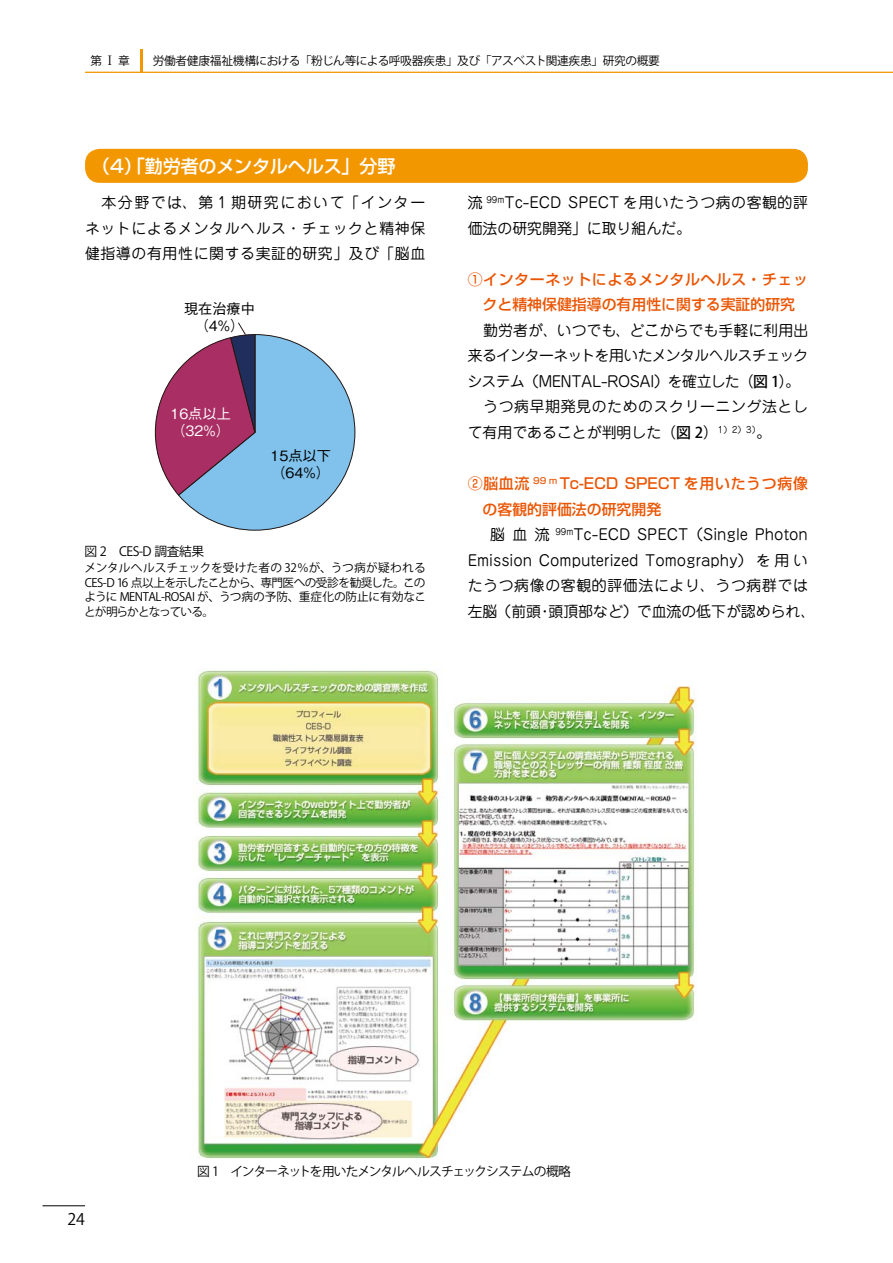
<style>
.page{position:relative;width:893px;height:1263px;background:#fff}
.page>*{position:absolute;margin:0;border:0;box-sizing:border-box;transform-origin:0 0}
.t1{font:500 18px "Shin Go Pro";letter-spacing:-.01em;color:#fff}
.t2{font:15.9px "Koz Go Pro";color:#000}
.t3{font:14.85px/25.5px "Jun 201 Pro";color:#000;text-align:justify}
.t4{font:500 14.85px "Shin Go Pro";letter-spacing:.045em;color:#ea5504}
.t5{font:500 14.85px "Shin Go Pro";color:#ea5504}
.t6{font:14.85px "Jun 201 Pro";letter-spacing:-.035em;color:#000}
.t7{font:14.85px "Jun 201 Pro";letter-spacing:-.04em;color:#000}
.t8{font:14.85px "Jun 201 Pro";letter-spacing:.04em;color:#000}
.t9{font:14.85px "Jun 201 Pro";letter-spacing:.045em;color:#000}
.t10{font:500 14.25px/17px "Gothic BBB Pro";color:#000;text-align:center}
.t11{font:500 14.25px/17px "Gothic BBB Pro";color:#fff}
.t12{font:12.75px "Koz Go Pro";letter-spacing:-.07em;color:#000}
.t13{font:11.7px/14.9px "Koz Go Pro";letter-spacing:-.035em;color:#000;text-align:justify}
.s1{font-family:"Koz Min Pro";font-size:12.75px}
.s2{font-family:"Koz Go Pro";font-weight:500}
</style>
<div class="page">
<hr style="left:43px;top:1205px;width:42px;height:1px;background:#000">
<hr style="left:85px;top:72px;width:808px;height:1px;background:#f39700">
<hr style="left:140px;top:49px;width:2px;height:23px;background:#f39700">
<div style="left:85px;top:149px;width:723px;height:34px;background:#f39700;border-radius:15px"></div>
<img style="left:197px;top:669px;width:500px;height:490px">
<svg style="left:155px;top:322px;width:200px;height:209px"></svg>
<p class="t13" style="left:90px;top:54px;width:41px">第<span class="s1">Ⅰ</span>章</p>
<p class="t13" style="left:153px;top:54px;width:509px">労働者健康福祉機構における「粉じん等による呼吸器疾患」及び「アスベスト関連疾患」研究の概要</p>
<p class="t1" style="left:92px;top:151px;width:305px">（4）「勤労者のメンタルヘルス」分野</p>
<p class="t3" style="left:85px;top:188px;width:342px">　本分野では、第 1 期研究において「インターネットによるメンタルヘルス・チェックと精神保健指導の有用性に関する実証的研究」及び「脳血</p>
<p class="t3" style="left:468px;top:188px;width:342px">流 <sup>99m</sup>Tc-ECD SPECT を用いたうつ病の客観的評価法の研究開発」に取り組んだ。</p>
<p class="t4" style="left:468px;top:267px;width:342px">①インターネットによるメンタルヘルス・チェッ</p>
<p class="t5" style="left:483px;top:293px;width:314px">クと精神保健指導の有用性に関する実証的研究</p>
<p class="t3" style="left:468px;top:316px;width:342px">　勤労者が、いつでも、どこからでも手軽に利用出</p>
<p class="t7" style="left:468px;top:344px;width:342px">来るインターネットを用いたメンタルヘルスチェック</p>
<p class="t6" style="left:467px;top:370px;width:334px">システム（MENTAL-ROSAI）を確立した<span class="s2">（図 1）</span>。</p>
<p class="t8" style="left:468px;top:395px;width:342px">　うつ病早期発見のためのスクリーニング法とし</p>
<p class="t3" style="left:468px;top:418px;width:305px">て有用であることが判明した<span class="s2">（図 2）</span><sup>1）2）3）</sup>。</p>
<p class="t4" style="left:468px;top:471px;width:342px">②脳血流 <sup>99</sup> <sup>ｍ</sup> Tc-ECD SPECT を用いたうつ病像</p>
<p class="t5" style="left:483px;top:497px;width:180px">の客観的評価法の研究開発</p>
<p class="t3" style="left:468px;top:520px;width:342px">　脳血流 <sup>99m</sup>Tc-ECD SPECT（Single Photon</p>
<p class="t3" style="left:468px;top:546px;width:342px">Emission Computerized Tomography）を用い</p>
<p class="t9" style="left:468px;top:574px;width:342px">たうつ病像の客観的評価法により、うつ病群では</p>
<p class="t3" style="left:468px;top:597px;width:349px">左脳（前頭・頭頂部など）で血流の低下が認められ、</p>
<p class="t10" style="left:184px;top:298px;width:72px">現在治療中（4％）</p>
<p class="t11" style="left:170px;top:403px;width:62px">16点以上（32％）</p>
<p class="t10" style="left:270px;top:446px;width:62px;text-align:left">15点以下（64％）</p>
<p class="t12" style="left:85px;top:543px;width:121px">図 2　CES-D 調査結果</p>
<p class="t13" style="left:84px;top:560px;width:343px">メンタルヘルスチェックを受けた者の 32％が、うつ病が疑われるCES-D 16 点以上を示したことから、専門医への受診を勧奨した。このように MENTAL-ROSAI が、うつ病の予防、重症化の防止に有効なことが明らかとなっている。</p>
<p class="t2" style="left:67px;top:1209px;width:19px">24</p>
<p class="t12" style="left:197px;top:1163px;width:375px">図 1　インターネットを用いたメンタルヘルスチェックシステムの概略</p>
</div>
